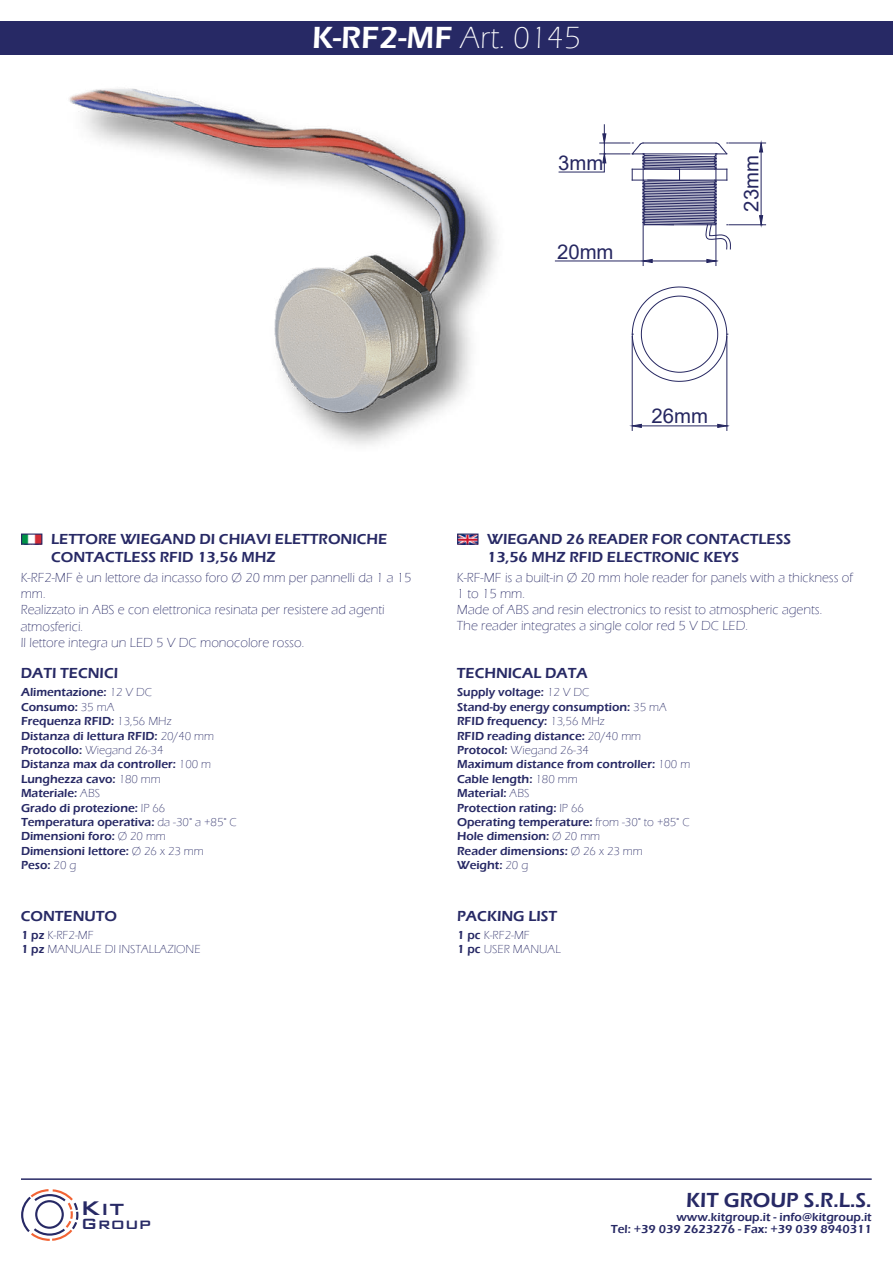
<style>
.page{position:relative;width:893px;height:1263px;background:#fff}
.page>*{position:absolute;margin:0;border:0;box-sizing:border-box;transform-origin:0 0}
.t1{font:600 31.5px "Eras ITC";color:#fff}
.t2{font:500 26.55px "Bank Gothic BT";color:#272965}
.t3{font:600 21px "Eras ITC";color:#272965}
.t4{font:20.4px "Arial";color:#262761}
.t5{font:20.25px "Arial";color:#262761}
.t6{font:500 19.8px "Bank Gothic BT";color:#272965}
.t7{font:600 15px/18px "Eras ITC";color:#272965}
.t8{font:300 13.5px/16.2px "Eras ITC";color:#272965}
.t9{font:600 12px/14.4px "Eras ITC";color:#272965}
.t10{font:300 12px/14.4px "Eras ITC";color:#272965}
.s1{font-weight:300}
.s2{font-weight:600}
</style>
<div class="page">
<div style="left:0;top:21px;width:893px;height:34px;background:#272965"></div>
<img style="left:23px;top:535px;width:17px;height:8px">
<div style="left:21px;top:533px;width:21px;height:12px;border:1px solid #272965"></div>
<img style="left:459px;top:535px;width:17px;height:8px">
<div style="left:457px;top:533px;width:21px;height:12px;border:1px solid #272965"></div>
<svg style="left:21px;top:1189px;width:57px;height:52px"></svg>
<hr style="left:21px;top:1178px;width:851px;height:2px;background:#272965">
<img style="left:69px;top:88px;width:428px;height:357px">
<hr style="left:729px;top:143px;width:37px;height:1px;background:#262761">
<hr style="left:729px;top:224px;width:37px;height:1px;background:#262761">
<hr style="left:761px;top:152px;width:1px;height:64px;background:#262761">
<svg style="left:759px;top:141px;width:4px;height:11px"></svg>
<svg style="left:759px;top:215px;width:4px;height:12px"></svg>
<hr style="left:600px;top:143px;width:30px;height:1px;background:#262761">
<hr style="left:600px;top:154px;width:30px;height:1px;background:#262761">
<svg style="left:559px;top:125px;width:47px;height:47px"></svg>
<hr style="left:643px;top:156px;width:1px;height:110px;background:#262761">
<hr style="left:716px;top:156px;width:1px;height:110px;background:#262761">
<hr style="left:652px;top:261px;width:55px;height:1px;background:#262761">
<hr style="left:555px;top:261px;width:88px;height:1px;background:#262761">
<svg style="left:706px;top:259px;width:12px;height:4px"></svg>
<svg style="left:641px;top:259px;width:12px;height:4px"></svg>
<hr style="left:632px;top:336px;width:1px;height:94px;background:#262761">
<hr style="left:727px;top:336px;width:1px;height:94px;background:#262761">
<hr style="left:641px;top:426px;width:77px;height:1px;background:#262761">
<svg style="left:630px;top:424px;width:12px;height:4px"></svg>
<svg style="left:717px;top:424px;width:12px;height:4px"></svg>
<svg style="left:632px;top:287px;width:96px;height:95px"></svg>
<svg style="left:632px;top:143px;width:99px;height:106px"></svg>
<h1 class="t1" style="left:312px;top:20px;width:270px">K-RF2-MF <span class="s1">Art. 0145</span></h1>
<h3 class="t5" style="left:558px;top:148px;width:47px">3mm</h3>
<h3 class="t5" style="left:557px;top:237px;width:58px">20mm</h3>
<h3 class="t4" style="left:737px;top:212px;width:58px;rotate:-90deg">23mm</h3>
<h3 class="t5" style="left:652px;top:402px;width:58px">26mm</h3>
<p class="t7" style="left:51px;top:530px;width:338px">LETTORE WIEGAND DI CHIAVI ELETTRONICHE<br>CONTACTLESS RFID 13,56 MHZ</p>
<p class="t7" style="left:487px;top:530px;width:305px">WIEGAND 26 READER FOR CONTACTLESS<br>13,56 MHZ RFID ELECTRONIC KEYS</p>
<p class="t8" style="left:457px;top:569px;width:397px">K-RF-MF is a built-in Ø 20 mm hole reader for panels with a thickness of 1 to 15 mm.<br>Made of ABS and resin electronics to resist to atmospheric agents.<br>The reader integrates a single color red 5 V DC LED.</p>
<p class="t7" style="left:21px;top:664px;width:99px">DATI TECNICI</p>
<p class="t9" style="left:21px;top:685px;width:217px">Alimentazione: <span class="s1">12 V DC<br></span>Consumo: <span class="s1">35 mA<br></span>Frequenza RFID: <span class="s1">13,56 MHz<br></span>Distanza di lettura RFID: <span class="s1">20/40 mm<br></span>Protocollo: <span class="s1">Wiegand 26-34<br></span>Distanza max da controller: <span class="s1">100 m<br></span>Lunghezza cavo: <span class="s1">180 mm<br></span>Materiale: <span class="s1">ABS<br></span>Grado di protezione: <span class="s1">IP 66<br></span>Temperatura operativa: <span class="s1">da -30° a +85° C<br></span>Dimensioni foro: <span class="s1">Ø 20 mm<br></span>Dimensioni lettore: <span class="s1">Ø 26 x 23 mm<br></span>Peso: <span class="s1">20 g</span></p>
<p class="t8" style="left:21px;top:569px;width:392px">K-RF2-MF è un lettore da incasso foro Ø 20 mm per pannelli da 1 a 15 mm.<br>Realizzato in ABS e con elettronica resinata per resistere ad agenti atmosferici.<br>Il lettore integra un LED 5 V DC monocolore rosso.</p>
<p class="t7" style="left:457px;top:664px;width:132px">TECHNICAL DATA</p>
<p class="t9" style="left:457px;top:685px;width:235px">Supply voltage: <span class="s1">12 V DC<br></span>Stand-by energy consumption: <span class="s1">35 mA<br></span>RFID frequency: <span class="s1">13,56 MHz<br></span>RFID reading distance: <span class="s1">20/40 mm<br></span>Protocol: <span class="s1">Wiegand 26-34<br></span>Maximum distance from controller: <span class="s1">100 m<br></span>Cable length: <span class="s1">180 mm<br></span>Material: <span class="s1">ABS<br></span>Protection rating: <span class="s1">IP 66<br></span>Operating temperature: <span class="s1">from -30° to +85° C<br></span>Hole dimension: <span class="s1">Ø 20 mm<br></span>Reader dimensions: <span class="s1">Ø 26 x 23 mm<br></span>Weight: <span class="s1">20 g</span></p>
<p class="t7" style="left:21px;top:907px;width:98px">CONTENUTO</p>
<p class="t10" style="left:21px;top:928px;width:181px"><span class="s2">1 pz</span> K-RF2-MF<br><span class="s2">1 pz</span> MANUALE DI INSTALLAZIONE</p>
<h2 class="t2" style="left:80px;top:1193px;width:46px">Kit</h2>
<h3 class="t6" style="left:81px;top:1213px;width:72px">Group</h3>
<p class="t7" style="left:457px;top:907px;width:102px">PACKING LIST</p>
<p class="t10" style="left:457px;top:928px;width:105px"><span class="s2">1 pc</span> K-RF2-MF<br><span class="s2">1 pc</span> USER MANUAL</p>
<h3 class="t3" style="left:686px;top:1188px;width:187px">KIT GROUP S.R.L.S.</h3>
<p class="t9" style="left:611px;top:1211px;width:262px;line-height:12px;text-align:right">www.kitgroup.it - info@kitgroup.it<br>Tel: +39 039 2623276 - Fax: +39 039 8940311</p>
</div>
